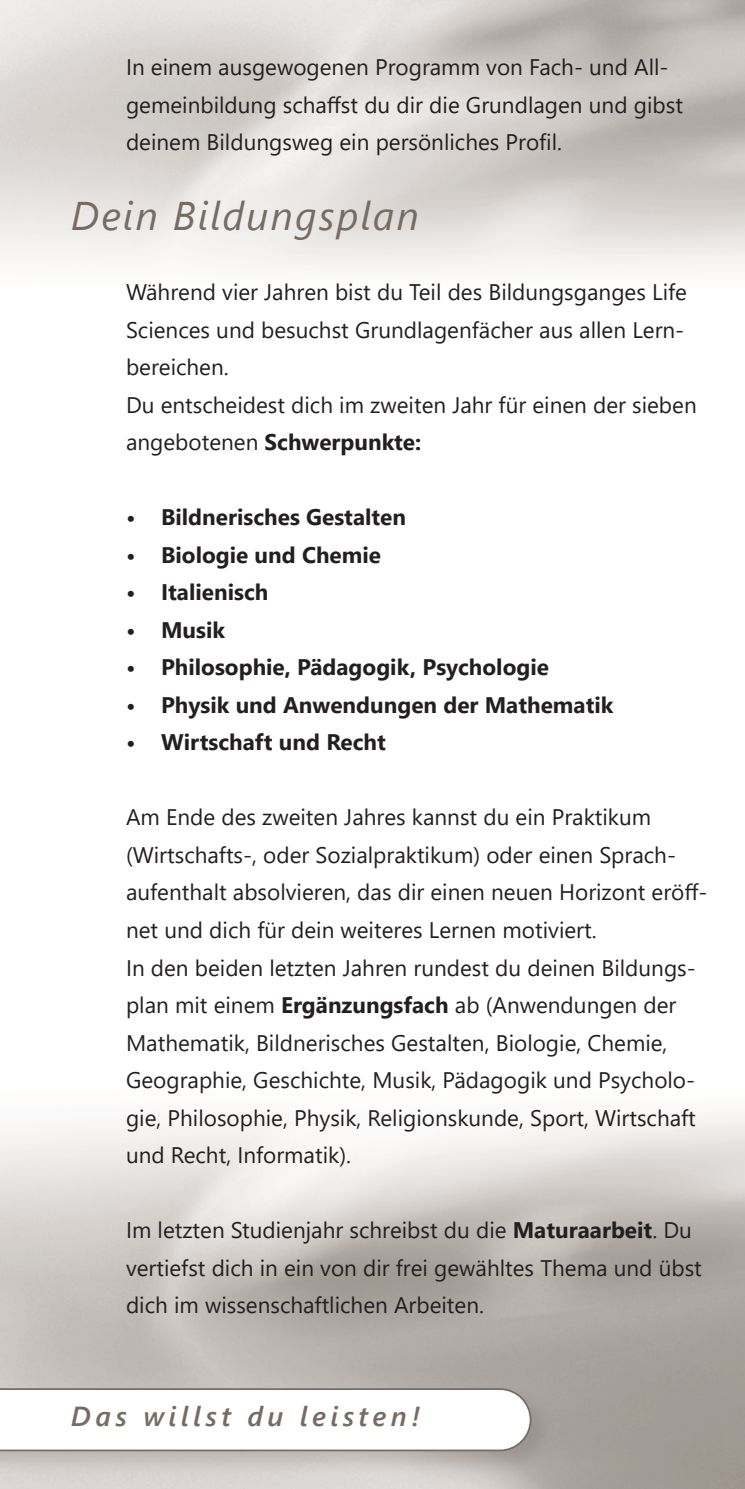
<style>
.page{position:relative;width:745px;height:1489px;background:#fff}
.page>*{position:absolute;margin:0;border:0;box-sizing:border-box;transform-origin:0 0}
.Titel_Lauftext{font:italic 40px "Segoe UI";letter-spacing:.05em;color:#766c64}
.Lauftext_Einschübe_Links{font:italic 600 27.5px "Segoe UI";letter-spacing:.16em;color:#766c64}
.Broschüre_Lauftext{font:22.5px/37.5px "Segoe UI";color:#231f20}
.Broschüre_Lauftext-2{font:700 22.5px "Segoe UI";color:#231f20}
.s1{font-weight:700}
</style>
<div class="page">
<div style="left:0;top:1384px;width:555px;height:90px;background:#766c64;opacity:.25"></div>
<svg style="left:0;top:1388px;width:531px;height:63px"></svg>
<p class="Broschüre_Lauftext" style="left:126px;top:46px;width:558px">In einem ausgewogenen Programm von Fach- und All&shy;gemeinbildung schaffst du dir die Grundlagen und gibst deinem Bildungsweg ein persönliches Profil.</p>
<p class="Titel_Lauftext" style="left:71px;top:178px;width:349px">Dein Bildungsplan</p>
<p class="Broschüre_Lauftext" style="left:126px;top:271px;width:562px">Während vier Jahren bist du Teil des Bildungsganges Life<br>Sciences und besuchst Grundlagenfächer aus allen Lern&shy;bereichen.</p>
<p class="Broschüre_Lauftext" style="left:126px;top:384px;width:572px">Du entscheidest dich im zweiten Jahr für einen der sieben angebotenen <span class="s1">Schwerpunkte:</span></p>
<p class="Broschüre_Lauftext-2" style="left:126px;top:496px;width:281px">• Bildnerisches Gestalten</p>
<p class="Broschüre_Lauftext-2" style="left:126px;top:533px;width:256px">• Biologie und Chemie</p>
<p class="Broschüre_Lauftext-2" style="left:126px;top:571px;width:144px">• Italienisch</p>
<p class="Broschüre_Lauftext-2" style="left:126px;top:608px;width:101px">• Musik</p>
<p class="Broschüre_Lauftext-2" style="left:126px;top:646px;width:424px">• Philosophie, Pädagogik, Psychologie</p>
<p class="Broschüre_Lauftext-2" style="left:126px;top:683px;width:488px">• Physik und Anwendungen der Mathematik</p>
<p class="Broschüre_Lauftext-2" style="left:126px;top:721px;width:261px">• Wirtschaft und Recht</p>
<p class="Broschüre_Lauftext" style="left:126px;top:796px;width:582px">Am Ende des zweiten Jahres kannst du ein Praktikum (Wirtschafts-, oder Sozialpraktikum) oder einen Sprach&shy;aufenthalt absolvieren, das dir einen neuen Horizont eröff&shy;net und dich für dein weiteres Lernen motiviert.</p>
<p class="Broschüre_Lauftext" style="left:126px;top:946px;width:571px">In den beiden letzten Jahren rundest du deinen Bildungs&shy;plan mit einem <span class="s1">Ergänzungsfach</span> ab (Anwendungen der Mathematik, Bildnerisches Gestalten, Biologie, Chemie, Geographie, Geschichte, Musik, Pädagogik und Psycholo&shy;gie, Philosophie, Physik, Religionskunde, Sport, Wirtschaft und Recht, Informatik).</p>
<p class="Broschüre_Lauftext" style="left:126px;top:1209px;width:577px">Im letzten Studienjahr schreibst du die <span class="s1">Maturaarbeit</span>. Du vertiefst dich in ein von dir frei gewähltes Thema und übst dich im wissenschaftlichen Arbeiten.</p>
<p class="Lauftext_Einschübe_Links" style="left:71px;top:1389px;width:351px">Das willst du leisten!</p>
</div>
